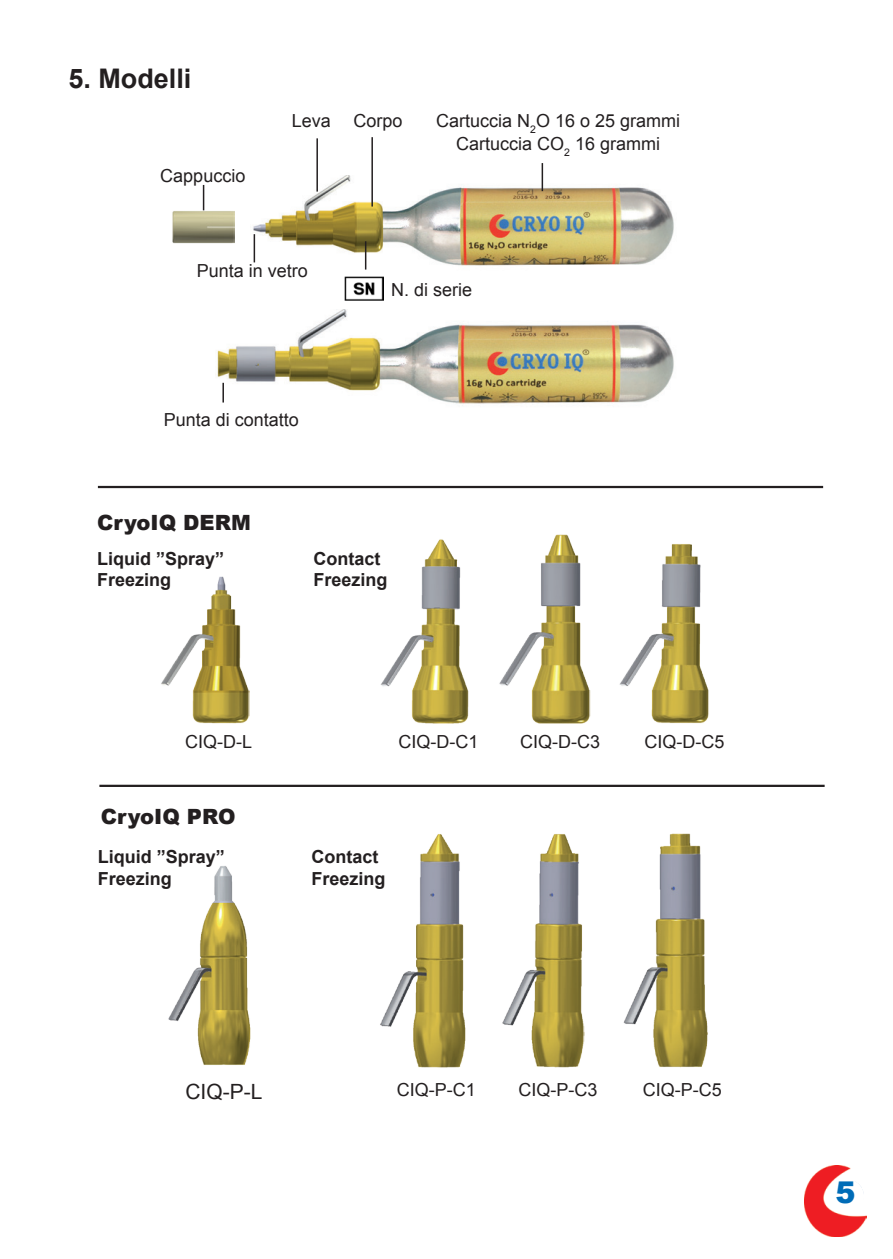
<style>
.page{position:relative;width:893px;height:1259px;background:#fff}
.page>*{position:absolute;margin:0;border:0;box-sizing:border-box;transform-origin:0 0}
.t1{font:900 30px "Arial";color:#006cb7}
.t2{font:700 27px "Arial";color:#231f20}
.t3{font:900 21px "Arial";color:#231f20}
.t4{font:21px "Arial";color:#231f20}
.t5{font:18px "Arial";color:#231f20}
.t6{font:700 18px "Arial";color:#231f20}
</style>
<div class="page">
<img style="left:804px;top:1165px;width:62px;height:71px">
<div style="left:832px;top:1179px;width:32px;height:34px;background:#fff;border-radius:50%"></div>
<img style="left:253px;top:175px;width:421px;height:95px">
<img style="left:215px;top:310px;width:459px;height:96px">
<svg style="left:254px;top:234px;width:1px;height:28px"></svg>
<svg style="left:542px;top:163px;width:1px;height:28px"></svg>
<hr style="left:316px;top:138px;width:2px;height:54px;background:#231f20">
<svg style="left:203px;top:185px;width:1px;height:25px"></svg>
<img style="left:344px;top:276px;width:39px;height:25px">
<svg style="left:365px;top:241px;width:1px;height:28px"></svg>
<hr style="left:371px;top:137px;width:2px;height:70px;background:#231f20">
<svg style="left:222px;top:383px;width:2px;height:19px"></svg>
<hr style="left:98px;top:486px;width:725px;height:2px;background:#231f20">
<hr style="left:99px;top:784px;width:726px;height:3px;background:#231f20">
<img style="left:380px;top:539px;width:89px;height:184px">
<img style="left:380px;top:834px;width:86px;height:234px">
<img style="left:168px;top:866px;width:83px;height:199px">
<img style="left:502px;top:834px;width:83px;height:234px">
<img style="left:623px;top:833px;width:85px;height:235px">
<img style="left:499px;top:534px;width:91px;height:189px">
<img style="left:619px;top:544px;width:90px;height:179px">
<img style="left:161px;top:576px;width:88px;height:148px">
<img style="left:172px;top:210px;width:62px;height:34px">
<p class="t2" style="left:68px;top:60px;width:125px">5. Modelli</p>
<p class="t5" style="left:160px;top:164px;width:87px">Cappuccio</p>
<p class="t5" style="left:292px;top:109px;width:41px">Leva</p>
<p class="t5" style="left:354px;top:109px;width:51px">Corpo</p>
<p class="t5" style="left:436px;top:109px;width:245px">Cartuccia N<sub>2</sub>O 16 o 25 grammi</p>
<p class="t5" style="left:456px;top:132px;width:205px">Cartuccia CO<sub>2</sub> 16 grammi</p>
<p class="t5" style="left:197px;top:259px;width:113px">Punta in vetro</p>
<p class="t5" style="left:391px;top:277px;width:83px">N. di serie</p>
<p class="t5" style="left:164px;top:407px;width:137px">Punta di contatto</p>
<p class="t3" style="left:97px;top:508px;width:155px">CryoIQ DERM</p>
<p class="t6" style="left:97px;top:546px;width:129px">Liquid ”Spray”</p>
<p class="t6" style="left:97px;top:568px;width:76px">Freezing</p>
<p class="t6" style="left:314px;top:546px;width:68px">Contact</p>
<p class="t6" style="left:314px;top:568px;width:76px">Freezing</p>
<p class="t5" style="left:185px;top:730px;width:68px">CIQ-D-L</p>
<p class="t5" style="left:398px;top:730px;width:81px">CIQ-D-C1</p>
<p class="t3" style="left:101px;top:801px;width:136px">CryoIQ PRO</p>
<p class="t6" style="left:98px;top:844px;width:129px">Liquid ”Spray”</p>
<p class="t6" style="left:98px;top:866px;width:76px">Freezing</p>
<p class="t6" style="left:311px;top:844px;width:68px">Contact</p>
<p class="t6" style="left:311px;top:866px;width:76px">Freezing</p>
<p class="t5" style="left:520px;top:730px;width:81px">CIQ-D-C3</p>
<p class="t5" style="left:644px;top:730px;width:81px">CIQ-D-C5</p>
<p class="t4" style="left:185px;top:1077px;width:79px">CIQ-P-L</p>
<p class="t5" style="left:397px;top:1078px;width:81px">CIQ-P-C1</p>
<p class="t5" style="left:518px;top:1078px;width:81px">CIQ-P-C3</p>
<p class="t5" style="left:643px;top:1078px;width:81px">CIQ-P-C5</p>
<h1 class="t1" style="left:835px;top:1170px;width:22px">5</h1>
</div>
